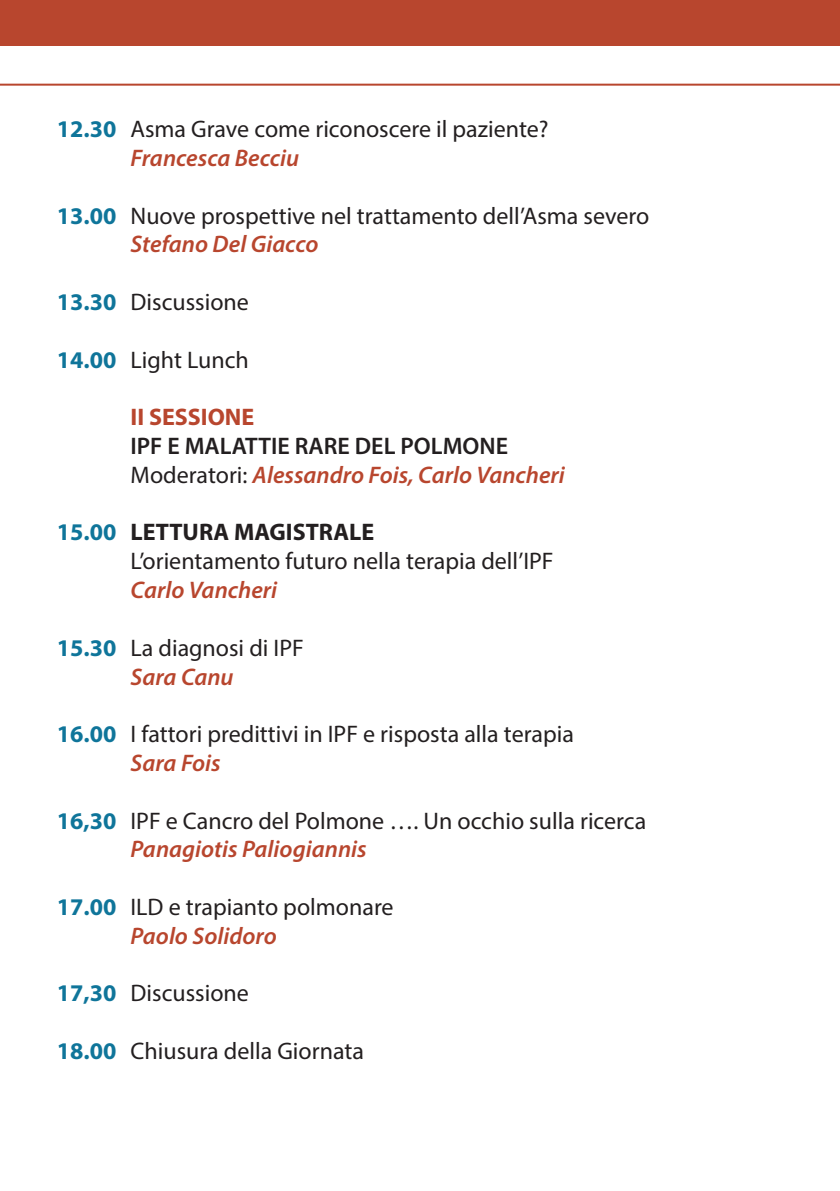
<style>
.page{position:relative;width:840px;height:1191px;background:#fff}
.page>*{position:absolute;margin:0;border:0;box-sizing:border-box;transform-origin:0 0}
.t1{font:24px/28.8px "Myriad Pro";color:#231f20}
.t2{font:italic 600 24px/28.8px "Myriad Pro";color:#b8462e}
.t3{font:700 24px "Myriad Pro";color:#b8462e}
.s1{font-weight:700;color:#0f759a}
.s2{font-weight:600;font-style:italic;color:#b8462e}
.s3{font-style:normal;color:#231f20}
.s4{font-weight:400;font-style:normal;color:#231f20}
.s5{font-weight:700}
</style>
<div class="page">
<div style="left:0;top:0;width:839px;height:45px;background:#b8462e"></div>
<hr style="left:0;top:84px;width:839px;height:2px;background:#b8462e">
<p class="t1" style="left:130px;top:114px;width:419px;text-indent:-74px"><span class="s1">12.30</span> Asma Grave come riconoscere il paziente?<br><span class="s2">Francesca Becciu</span></p>
<p class="t1" style="left:130px;top:201px;width:520px;text-indent:-74px"><span class="s1">13.00</span> Nuove prospettive nel trattamento dell’Asma severo<br><span class="s2">Stefano Del Giacco</span></p>
<p class="t1" style="left:57px;top:287px;width:193px"><span class="s1">13.30</span> Discussione</p>
<p class="t1" style="left:57px;top:345px;width:193px"><span class="s1">14.00</span> Light Lunch</p>
<p class="t3" style="left:130px;top:401px;width:125px">II SESSIONE</p>
<p class="t2" style="left:130px;top:431px;width:435px"><span class="s3">IPF E MALATTIE RARE DEL POLMONE<br></span><span class="s4">Moderatori:</span> Alessandro Fois, Carlo Vancheri</p>
<p class="t1" style="left:130px;top:517px;width:424px;text-indent:-74px"><span class="s1">15.00</span> <span class="s5">LETTURA MAGISTRALE<br></span>L’orientamento futuro nella terapia dell’IPF</p>
<p class="t2" style="left:130px;top:575px;width:148px">Carlo Vancheri</p>
<p class="t1" style="left:57px;top:633px;width:248px;text-align:center"><span class="s1">15.30</span> La diagnosi di IPF<br><span class="s2">Sara Canu</span></p>
<p class="t1" style="left:130px;top:719px;width:444px;text-indent:-74px"><span class="s1">16.00</span> I fattori predittivi in IPF e risposta alla terapia<br><span class="s2">Sara Fois</span></p>
<p class="t1" style="left:130px;top:805px;width:517px;text-indent:-74px"><span class="s1">16,30</span> IPF e Cancro del Polmone …. Un occhio sulla ricerca<br><span class="s2">Panagiotis Paliogiannis</span></p>
<p class="t1" style="left:130px;top:892px;width:264px;text-indent:-74px"><span class="s1">17.00</span> ILD e trapianto polmonare<br><span class="s2">Paolo Solidoro</span></p>
<p class="t1" style="left:57px;top:978px;width:193px"><span class="s1">17,30</span> Discussione</p>
<p class="t1" style="left:57px;top:1036px;width:308px"><span class="s1">18.00</span> Chiusura della Giornata</p>
</div>
